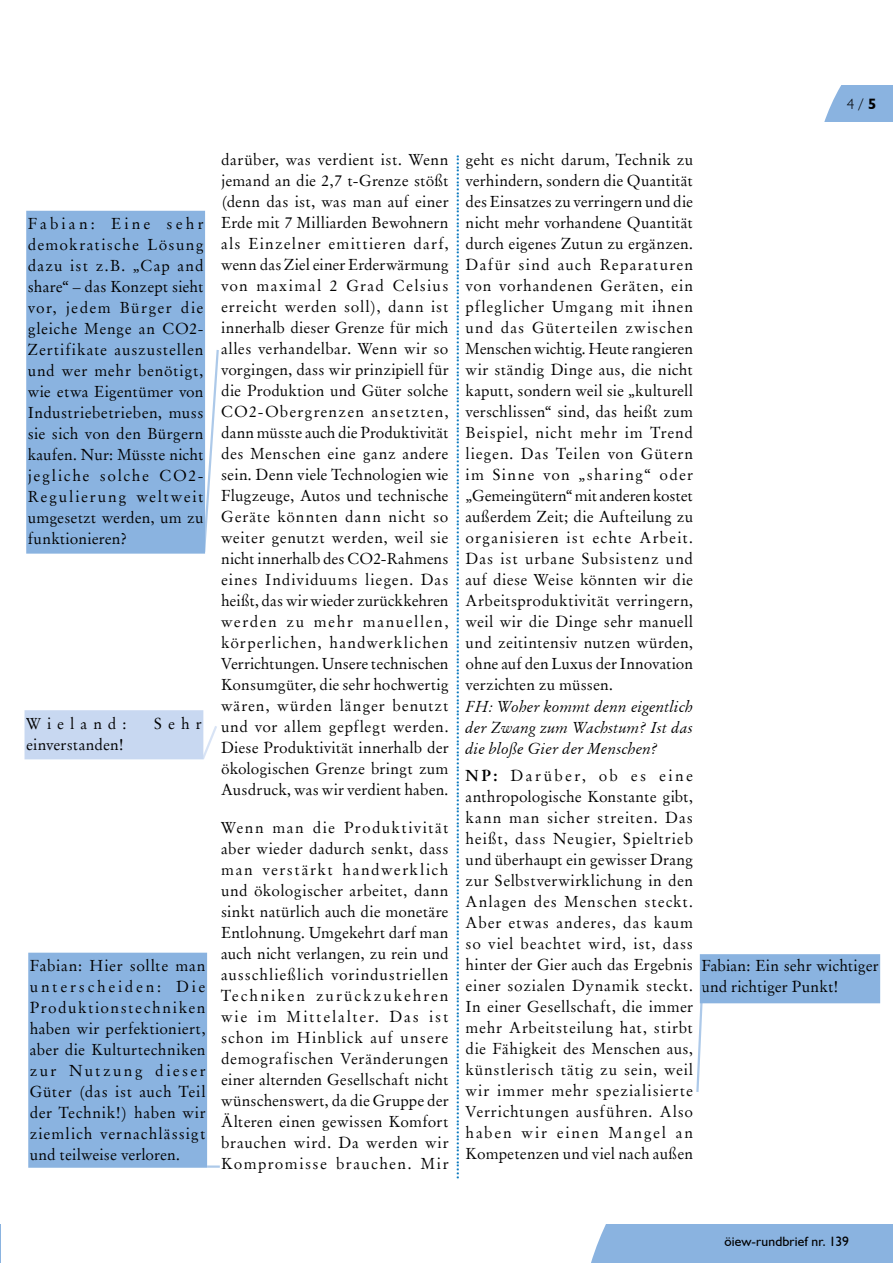
<style>
.page{position:relative;width:893px;height:1263px;background:#fff}
.page>*{position:absolute;margin:0;border:0;box-sizing:border-box;transform-origin:0 0}
.t1{font:15.75px/21px "Original Garamond BT";letter-spacing:.015em;color:#000;text-align:justify}
.t2{font:italic 15.75px/21px "Original Garamond BT";letter-spacing:.01em;color:#000;text-align:justify}
.t3{font:15.75px "Original Garamond BT";letter-spacing:.38em;color:#000}
.t4{font:300 15px "Humanist 521 BT";color:#000}
.t5{font:700 13.5px "Original Garamond BT";color:#0073bc}
.t6{font:13.5px "Humanist 521 BT";letter-spacing:.01em;color:#000}
.s1{font-family:"Original Garamond BT";font-weight:400}
.s2{font-weight:700}
</style>
<div class="page">
<div style="left:591px;top:1225px;width:302px;height:38px;background:#8ab3e0"></div>
<svg style="left:824px;top:86px;width:69px;height:36px"></svg>
<svg style="left:0;top:1225px;width:1px;height:38px"></svg>
<div style="left:27px;top:211px;width:177px;height:342px;background:#8ab3e0"></div>
<div style="left:26px;top:211px;width:179px;height:343px;border:2px solid #8ab3e0"></div>
<svg style="left:202px;top:348px;width:17px;height:205px"></svg>
<div style="left:25px;top:711px;width:178px;height:48px;background:#c8d8f1"></div>
<div style="left:25px;top:710px;width:178px;height:49px;border:2px solid #c8d8f1"></div>
<svg style="left:200px;top:724px;width:17px;height:36px"></svg>
<div style="left:29px;top:953px;width:177px;height:214px;background:#8ab3e0"></div>
<div style="left:28px;top:953px;width:179px;height:215px;border:2px solid #8ab3e0"></div>
<svg style="left:207px;top:1165px;width:13px;height:3px"></svg>
<div style="left:701px;top:955px;width:178px;height:47px;background:#8ab3e0"></div>
<div style="left:700px;top:954px;width:180px;height:49px;border:2px solid #8ab3e0"></div>
<svg style="left:696px;top:984px;width:8px;height:108px"></svg>
<p class="t4" style="left:847px;top:95px;width:31px">4 <span class="s1">/</span> <span class="s2">5</span></p>
<p class="t1" style="left:221px;top:149px;width:229px">darüber, was verdient ist. Wenn jemand an die 2,7 t-Grenze stößt (denn das ist, was man auf einer Erde mit 7 Milliarden Bewohnern als Einzelner emittieren darf, wenn das Ziel einer Erderwärmung von maximal 2 Grad Celsius erreicht werden soll), dann ist innerhalb dieser Grenze für mich alles verhandelbar. Wenn wir so vorgingen, dass wir prinzipiell für die Produktion und Güter solche CO2-Obergrenzen ansetzten, dann müsste auch die Produktivität des Menschen eine ganz andere sein. Denn viele Technologien wie Flugzeuge, Autos und technische Geräte könnten dann nicht so weiter genutzt werden, weil sie nicht innerhalb des CO2-Rahmens eines Individuums liegen. Das heißt, das wir wieder zurückkehren werden zu mehr manuellen, körperlichen, handwerklichen Verrichtungen. Unsere technischen Konsumgüter, die sehr hochwertig wären, würden länger benutzt und vor allem gepflegt werden.<br>Diese Produktivität innerhalb der ökologischen Grenze bringt zum Ausdruck, was wir verdient haben.</p>
<p class="t1" style="left:221px;top:817px;width:229px">Wenn man die Produktivität aber wieder dadurch senkt, dass man verstärkt handwerklich und ökologischer arbeitet, dann sinkt natürlich auch die monetäre Entlohnung. Umgekehrt darf man auch nicht verlangen, zu rein und ausschließlich vorindustriellen Techniken zurückzukehren wie im Mittelalter. Das ist schon im Hinblick auf unsere demografischen Veränderungen einer alternden Gesellschaft nicht wünschenswert, da die Gruppe der Älteren einen gewissen Komfort brauchen wird. Da werden wir Kompromisse brauchen. Mir</p>
<p class="t1" style="left:466px;top:149px;width:229px">geht es nicht darum, Technik zu verhindern, sondern die Quantität des Einsatzes zu verringern und die nicht mehr vorhandene Quantität durch eigenes Zutun zu ergänzen.<br>Dafür sind auch Reparaturen von vorhandenen Geräten, ein pfleglicher Umgang mit ihnen und das Güterteilen zwischen Menschen wichtig. Heute rangieren wir ständig Dinge aus, die nicht kaputt, sondern weil sie „kulturell verschlissen“ sind, das heißt zum Beispiel, nicht mehr im Trend liegen. Das Teilen von Gütern im Sinne von „sharing“ oder „Gemeingütern“ mit anderen kostet außerdem Zeit; die Aufteilung zu organisieren ist echte Arbeit.<br>Das ist urbane Subsistenz und auf diese Weise könnten wir die Arbeitsproduktivität verringern, weil wir die Dinge sehr manuell und zeitintensiv nutzen würden, ohne auf den Luxus der Innovation verzichten zu müssen.</p>
<p class="t2" style="left:466px;top:696px;width:229px">FH: Woher kommt denn eigentlich der Zwang zum Wachstum? Ist das die bloße Gier der Menschen?</p>
<p class="t1" style="left:466px;top:765px;width:229px"><span class="s2">NP:</span> Darüber, ob es eine anthropologische Konstante gibt, kann man sicher streiten. Das heißt, dass Neugier, Spieltrieb und überhaupt ein gewisser Drang zur Selbstverwirklichung in den Anlagen des Menschen steckt.<br>Aber etwas anderes, das kaum so viel beachtet wird, ist, dass hinter der Gier auch das Ergebnis einer sozialen Dynamik steckt.<br>In einer Gesellschaft, die immer mehr Arbeitsteilung hat, stirbt die Fähigkeit des Menschen aus, künstlerisch tätig zu sein, weil wir immer mehr spezialisierte Verrichtungen ausführen. Also haben wir einen Mangel an Kompetenzen und viel nach außen</p>
<p class="t5" style="left:446px;top:1178px;width:1026px;rotate:-90deg">...................................................................................................................................................................................................................................................................................</p>
<p class="t1" style="left:28px;top:213px;width:177px">Fabian: Eine sehr demokratische Lösung dazu ist z.B. „Cap and share“ – das Konzept sieht vor, jedem Bürger die gleiche Menge an CO2- Zertifikate auszustellen und wer mehr benötigt, wie etwa Eigentümer von Industriebetrieben, muss sie sich von den Bürgern kaufen. Nur: Müsste nicht jegliche solche CO2- Regulierung weltweit umgesetzt werden, um zu funktionieren?</p>
<p class="t3" style="left:26px;top:714px;width:102px">Wieland:</p>
<p class="t1" style="left:154px;top:713px;width:49px">Sehr</p>
<p class="t1" style="left:26px;top:734px;width:99px">einverstanden!</p>
<p class="t1" style="left:30px;top:955px;width:177px">Fabian: Hier sollte man unterscheiden: Die Produktionstechniken haben wir perfektioniert, aber die Kulturtechniken zur Nutzung dieser Güter (das ist auch Teil der Technik!) haben wir ziemlich vernachlässigt und teilweise verloren.</p>
<p class="t1" style="left:701px;top:955px;width:179px">Fabian: Ein sehr wichtiger und richtiger Punkt!</p>
<p class="t6" style="left:724px;top:1233px;width:126px">öiew-rundbrief nr. 139</p>
</div>
